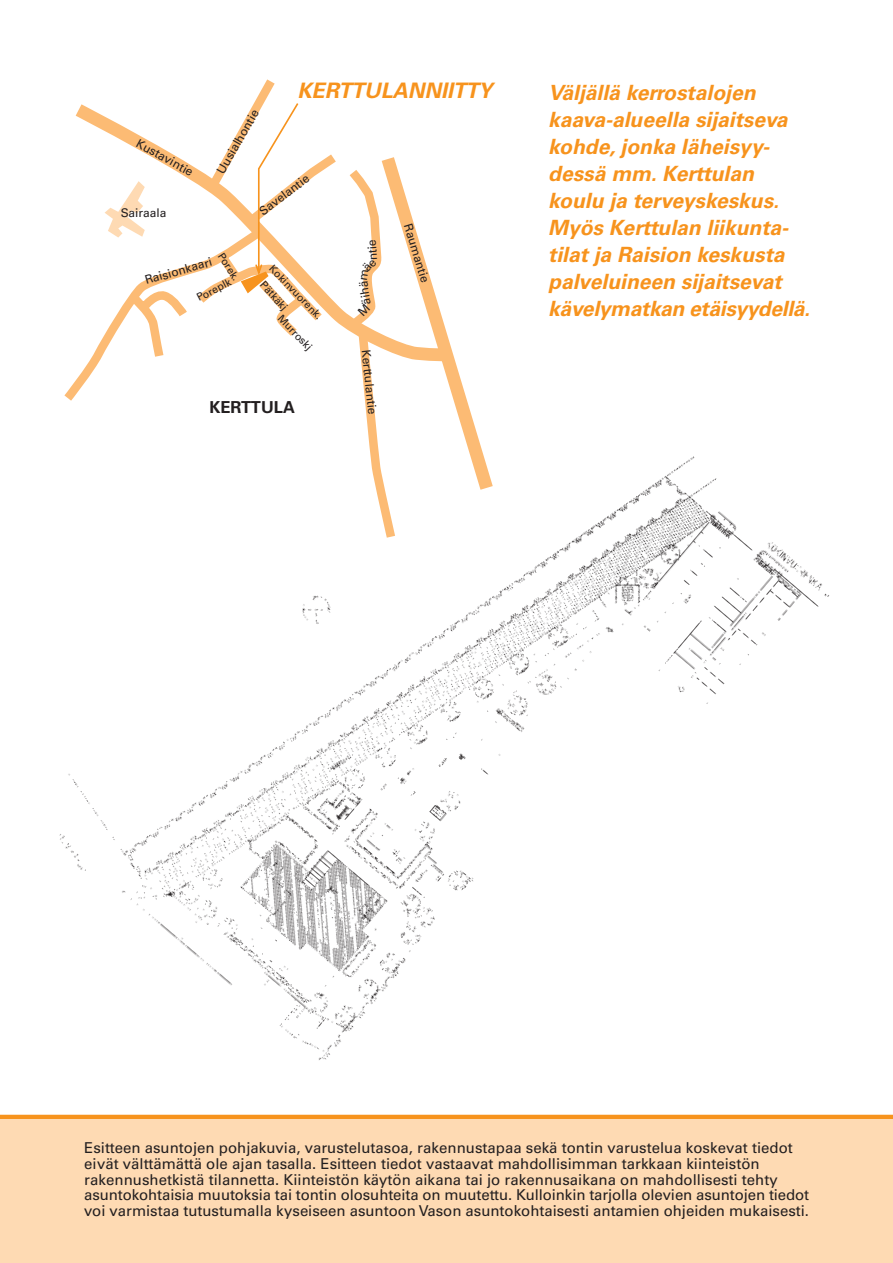
<style>
.page{position:relative;width:893px;height:1263px;background:#fff}
.page>*{position:absolute;margin:0;border:0;box-sizing:border-box;transform-origin:0 0}
.t1{font:italic 700 21.3px "Univers";color:#f7931d}
.t2{font:italic 700 21px/27px "Univers";color:#f7931d}
.t3{font:700 16.5px "Univers";color:#231f20}
.t4{font:15px/15.8px "Univers";color:#231f20}
.t5{font:12px "Univers";color:#231f20}
.t6{font:10.5px "Univers";color:#231f20}
</style>
<div class="page">
<img style="left:7px;top:456px;width:859px;height:659px">
<div style="left:0;top:1117px;width:893px;height:146px;background:#fedab3"></div>
<hr style="left:0;top:1115px;width:893px;height:4px;background:#f7931d">
<svg style="left:75px;top:104px;width:427px;height:400px"></svg>
<svg style="left:59px;top:223px;width:340px;height:322px"></svg>
<svg style="left:105px;top:181px;width:40px;height:57px"></svg>
<svg style="left:201px;top:79px;width:185px;height:255px"></svg>
<p class="t5" style="left:139px;top:138px;width:65px;rotate:29deg">Kustavintie</p>
<p class="t5" style="left:121px;top:208px;width:47px">Sairaala</p>
<h1 class="t1" style="left:297px;top:83px;width:201px">KERTTULANNIITTY</h1>
<p class="t5" style="left:216px;top:170px;width:74px;rotate:-60deg">Uusialhontie</p>
<p class="t5" style="left:258px;top:209px;width:61px;rotate:-37deg">Savelantie</p>
<p class="t6" style="left:224px;top:252px;width:32px;rotate:57deg">Porek.</p>
<p class="t5" style="left:144px;top:276px;width:71px;rotate:-16deg">Raisionkaari</p>
<p class="t6" style="left:274px;top:264px;width:72px;rotate:46deg">Kokinvuorenk.</p>
<p class="t6" style="left:196px;top:295px;width:39px;rotate:-27deg">Poreplk</p>
<p class="t6" style="left:265px;top:280px;width:37px;rotate:48deg">Pätkäkj</p>
<p class="t6" style="left:283px;top:314px;width:46px;rotate:46deg">Murroskj</p>
<p class="t3" style="left:209px;top:401px;width:87px">KERTTULA</p>
<p class="t5" style="left:370px;top:349px;width:67px;rotate:84deg">Kerttulantie</p>
<p class="t5" style="left:412px;top:223px;width:63px;rotate:73deg">Raumantie</p>
<h2 class="t2" style="left:548px;top:81px;width:246px">Väljällä kerrostalojen kaava-alueella sijaitseva kohde,jonka läheisyy&shy;dessä mm.Kerttulan koulu ja terveyskeskus.<br>Myös Kerttulan liikunta&shy;tilat ja Raision keskusta palveluineen sijaitsevat</h2>
<h2 class="t2" style="left:548px;top:297px;width:267px">kävelymatkan etäisyydellä.</h2>
<p class="t4" style="left:84px;top:1141px;width:726px">Esitteen asuntojen pohjakuvia, varustelutasoa, rakennustapaa sekä tontin varustelua koskevat tiedot eivät välttämättä ole ajan tasalla. Esitteen tiedot vastaavat mahdollisimman tarkkaan kiinteistön rakennushetkistä tilannetta. Kiinteistön käytön aikana tai jo rakennusaikana on mahdollisesti tehty asuntokohtaisia muutoksia tai tontin olosuhteita on muutettu. Kulloinkin tarjolla olevien asuntojen tiedot voi varmistaa tutustumalla kyseiseen asuntoon Vason asuntokohtaisesti antamien ohjeiden mukaisesti.</p>
</div>
